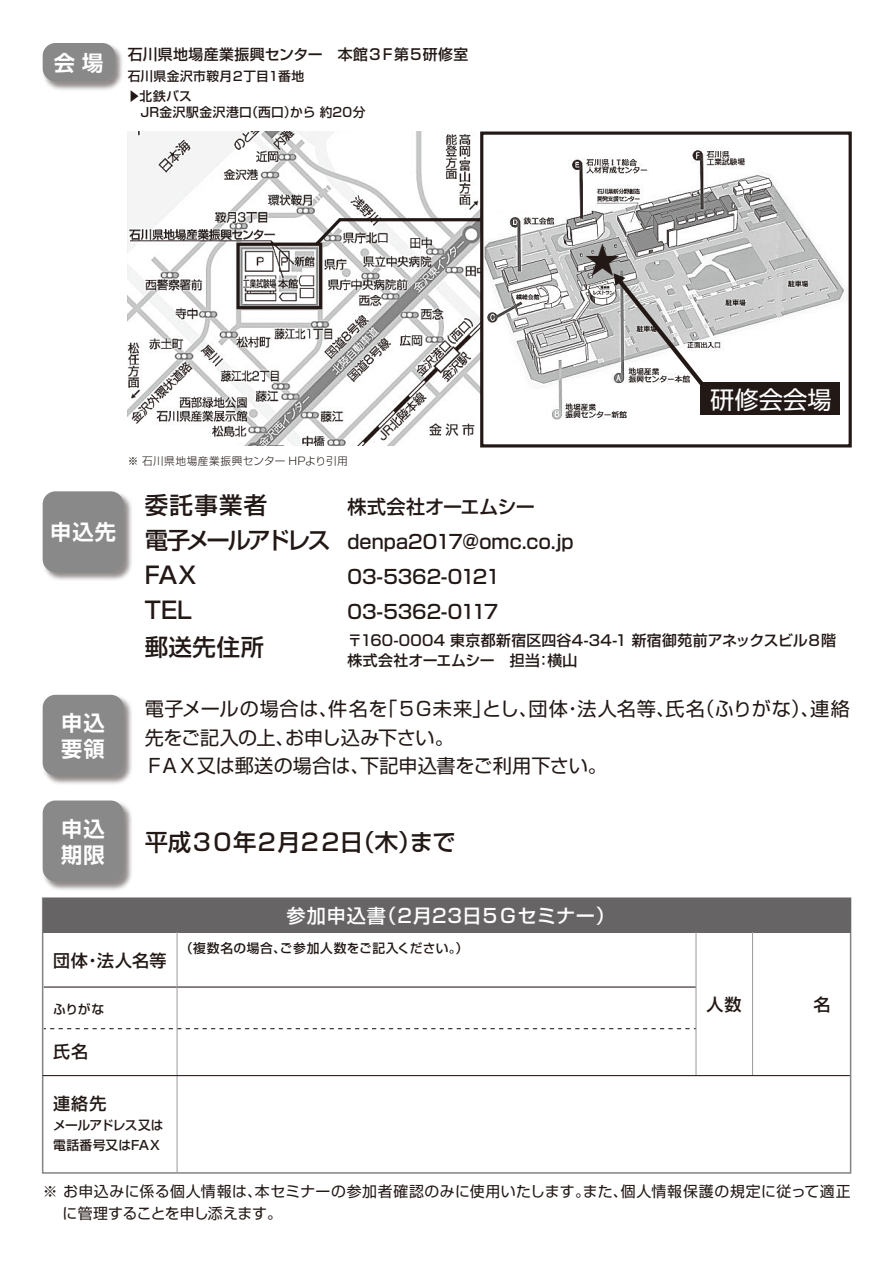
<style>
.page{position:relative;width:893px;height:1263px;background:#fff}
.page>*{position:absolute;margin:0;border:0;box-sizing:border-box;transform-origin:0 0}
.t1{font:34.95px "Shin Go Pr 6 N";color:#221815}
.t2{font:24.3px "Shin Go Pr 6 N";color:#fff}
.t3{font:500 23.4px "Shin Go Pr 6 N";letter-spacing:-.005em;color:#221815}
.t4{font:500 23.4px "Shin Go Pr 6 N";letter-spacing:-.055em;color:#221815}
.t5{font:700 21.3px/26.5px "Shin Go Pr 6 N De";letter-spacing:.05em;color:#fff}
.t6{font:19.2px/28.7px "Shin Go Pr 6 N";color:#221815}
.t7{font:500 19.2px/35.4px "Shin Go Pr 6 N";letter-spacing:-.005em;color:#221815}
.t8{font:500 19.2px "Shin Go Pr 6 N";letter-spacing:.025em;color:#fff}
.t9{font:500 16.95px "Shin Go Pr 6 N";letter-spacing:.05em;color:#221815}
.t10{font:500 14.85px/20.2px "Shin Go Pr 6 N";letter-spacing:.015em;color:#221815}
.t11{font:14.85px/22.4px "Shin Go Pr 6 N";letter-spacing:.025em;color:#221815}
.t12{font:500 12.75px/15.9px "Shin Go Pr 6 N";letter-spacing:.02em;color:#221815}
.t13{font:500 12.75px "Shin Go Pr 6 N";letter-spacing:.04em;color:#221815}
.t14{font:500 12.75px/19.2px "Shin Go Pr 6 N";color:#221815}
.t15{font:300 10.65px "Shin Go Pr 6 N";letter-spacing:.04em;color:#221815}
.s1{font-size:23.4px}
</style>
<div class="page">
<div style="left:42px;top:897px;width:809px;height:277px;border:2px solid #666464"></div>
<div style="left:43px;top:898px;width:808px;height:34px;background:#666464"></div>
<hr style="left:44px;top:986px;width:652px;height:1px;background:#221815">
<svg style="left:44px;top:1028px;width:651px;height:1px"></svg>
<hr style="left:177px;top:932px;width:1px;height:240px;background:#9fa0a0">
<hr style="left:752px;top:932px;width:1px;height:143px;background:#9fa0a0">
<hr style="left:695px;top:932px;width:1px;height:143px;background:#9fa0a0">
<hr style="left:43px;top:1075px;width:807px;height:1px;background:#221815">
<img style="left:42px;top:491px;width:90px;height:89px">
<div style="left:43px;top:491px;width:80px;height:81px;background:#898989;border-radius:13px"></div>
<img style="left:42px;top:694px;width:90px;height:90px">
<div style="left:43px;top:695px;width:80px;height:81px;background:#898989;border-radius:13px"></div>
<img style="left:42px;top:801px;width:90px;height:89px">
<div style="left:43px;top:800px;width:80px;height:81px;background:#898989;border-radius:13px"></div>
<img style="left:42px;top:43px;width:81px;height:47px">
<div style="left:43px;top:43px;width:72px;height:38px;background:#898989;border-radius:13px"></div>
<img style="left:484px;top:148px;width:364px;height:272px">
<img style="left:128px;top:132px;width:352px;height:314px">
<div style="left:236px;top:243px;width:86px;height:66px;border:3px solid #221815"></div>
<div style="left:480px;top:131px;width:372px;height:316px;border:3px solid #221815"></div>
<svg style="left:312px;top:217px;width:172px;height:32px"></svg>
<div style="left:700px;top:383px;width:139px;height:32px;background:#221815"></div>
<svg style="left:613px;top:273px;width:99px;height:122px"></svg>
<p class="t5" style="left:54px;top:48px;width:51px">会 場</p>
<p class="t10" style="left:128px;top:44px;width:342px">石川県地場産業振興センター　本館３Ｆ第５研修室</p>
<p class="t12" style="left:128px;top:68px;width:178px">石川県金沢市鞍月２丁目１番地</p>
<p class="t12" style="left:128px;top:88px;width:239px">▶北鉄バス　<br>　JR金沢駅金沢港口（西口）から 約20分</p>
<h1 class="t1" style="left:585px;top:231px;width:36px">★</h1>
<p class="t2" style="left:710px;top:380px;width:123px">研修会会場</p>
<p class="t5" style="left:50px;top:518px;width:67px">申込先</p>
<p class="t5" style="left:61px;top:708px;width:45px">申込要領</p>
<p class="t15" style="left:128px;top:453px;width:221px">※ 石川県地場産業振興センター HPより引用</p>
<p class="t3" style="left:145px;top:486px;width:124px">委託事業者</p>
<p class="t7" style="left:145px;top:488px;width:430px;text-indent:203px">株式会社オーエムシー<br><span class="s1">電子メールアドレス</span> denpa2017@omc.co.jp</p>
<p class="t3" style="left:145px;top:556px;width:53px">FAX</p>
<p class="t7" style="left:347px;top:558px;width:154px">03-5362-0121</p>
<p class="t3" style="left:145px;top:591px;width:49px">TEL</p>
<p class="t7" style="left:347px;top:593px;width:152px">03-5362-0117</p>
<p class="t3" style="left:145px;top:628px;width:121px">郵送先住所</p>
<p class="t10" style="left:347px;top:630px;width:490px">〒160-0004 東京都新宿区四谷4-34-1 新宿御苑前アネックスビル８階株式会社オーエムシー　担当：横山</p>
<p class="t6" style="left:145px;top:693px;width:707px">電子メールの場合は、件名を「５Ｇ未来」とし、団体・法人名等、氏名（ふりがな）、連絡先をご記入の上、お申し込み下さい。<br>ＦＡＸ又は郵送の場合は、下記申込書をご利用下さい。</p>
<p class="t5" style="left:61px;top:814px;width:45px">申込期限</p>
<p class="t4" style="left:145px;top:823px;width:313px">平成３０年２月２２日（木）まで</p>
<p class="t8" style="left:286px;top:899px;width:330px">参加申込書（2月23日５Ｇセミナー）</p>
<p class="t9" style="left:53px;top:946px;width:115px">団体・法人名等</p>
<p class="t12" style="left:53px;top:1001px;width:52px">ふりがな</p>
<p class="t9" style="left:53px;top:1038px;width:36px">氏名</p>
<p class="t9" style="left:53px;top:1089px;width:55px">連絡先</p>
<p class="t14" style="left:53px;top:1115px;width:112px">メールアドレス又は電話番号又はFAX</p>
<p class="t13" style="left:180px;top:937px;width:290px">（複数名の場合、ご参加人数をご記入ください。）</p>
<p class="t9" style="left:707px;top:990px;width:36px">人数</p>
<p class="t9" style="left:813px;top:990px;width:19px">名</p>
<p class="t11" style="left:43px;top:1179px;width:809px">※ お申込みに係る個人情報は、本セミナーの参加者確認のみに使用いたします。また、個人情報保護の規定に従って適正　 に管理することを申し添えます。</p>
</div>
